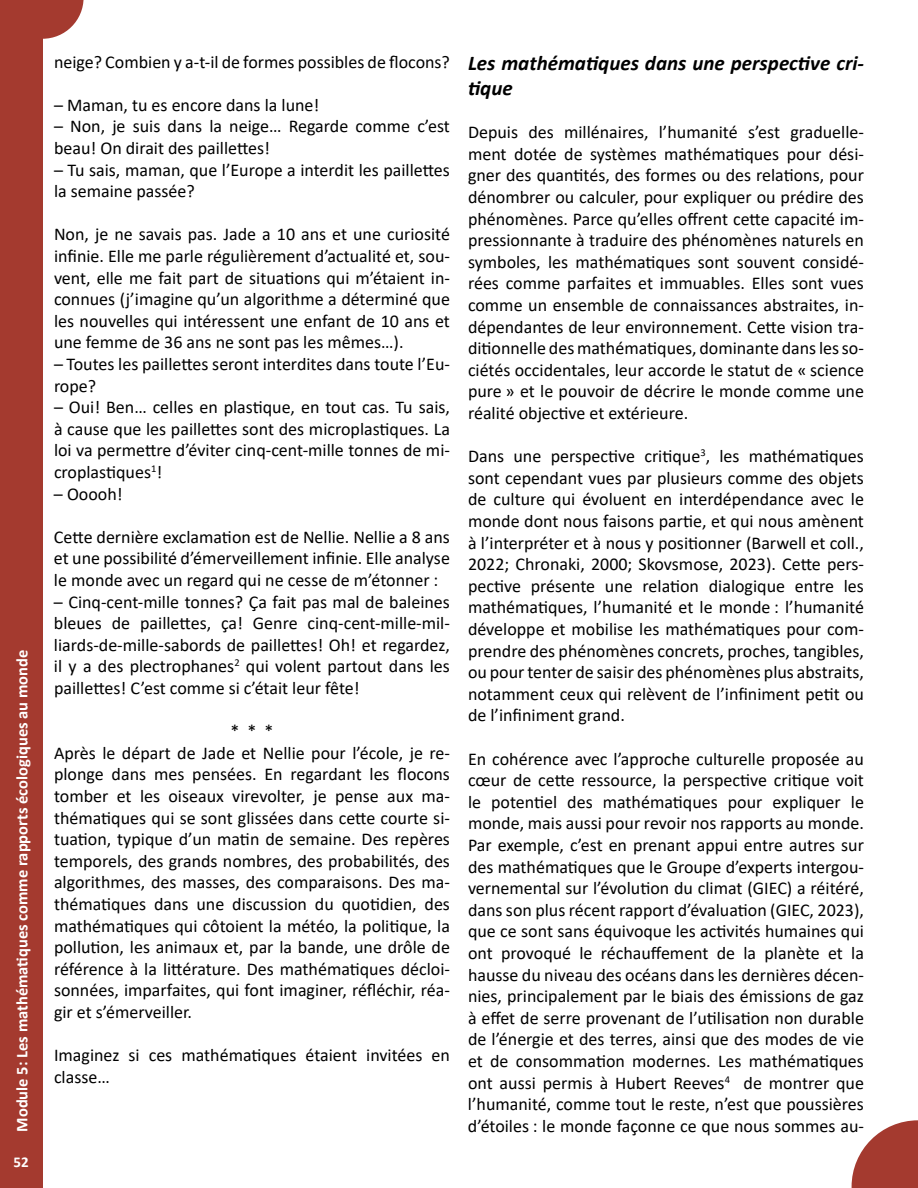
<style>
.page{position:relative;width:918px;height:1188px;background:#fff}
.page>*{position:absolute;margin:0;border:0;box-sizing:border-box;transform-origin:0 0}
.t1{font:italic 700 21px/25.2px "Calibri";color:#000}
.t2{font:18px/21.6px "Calibri";color:#000;text-align:justify}
.t3{font:700 16.5px "Calibri";color:#fff}
.t4{font:700 15px "Calibri";color:#fff}
</style>
<div class="page">
<div style="left:0;top:0;width:42px;height:1188px;background:#a43a2f"></div>
<svg style="left:42px;top:0;width:42px;height:39px"></svg>
<svg style="left:852px;top:1120px;width:66px;height:68px"></svg>
<p class="t3" style="left:10px;top:1132px;width:483px;rotate:-90deg">Module 5: Les mathématiques comme rapports écologiques au monde</p>
<p class="t4" style="left:14px;top:1152px;width:17px">52</p>
<p class="t2" style="left:54px;top:50px;width:397px">neige? Combien y a-t-il de formes possibles de flocons?</p>
<p class="t2" style="left:54px;top:93px;width:267px">– Maman, tu es encore dans la lune!</p>
<p class="t2" style="left:54px;top:115px;width:397px">– Non, je suis dans la neige… Regarde comme c’est beau! On dirait des paillettes!</p>
<p class="t2" style="left:54px;top:158px;width:397px">– Tu sais, maman, que l’Europe a interdit les paillettes la semaine passée?</p>
<p class="t2" style="left:54px;top:223px;width:398px">Non, je ne savais pas. Jade a 10 ans et une curiosité infinie. Elle me parle régulièrement d’actualité et, sou&shy;vent, elle me fait part de situations qui m’étaient in&shy;connues (j’imagine qu’un algorithme a déterminé que les nouvelles qui intéressent une enfant de 10 ans et une femme de 36 ans ne sont pas les mêmes…).</p>
<p class="t2" style="left:54px;top:353px;width:397px">– Toutes les paillettes seront interdites dans toute l’Eu&shy;rope?</p>
<p class="t2" style="left:54px;top:396px;width:397px">– Oui! Ben… celles en plastique, en tout cas. Tu sais, à cause que les paillettes sont des microplastiques. La loi va permettre d’éviter cinq-cent-mille tonnes de mi&shy;croplastiques<sup>1</sup>!</p>
<p class="t2" style="left:54px;top:482px;width:70px">– Ooooh!</p>
<p class="t2" style="left:54px;top:525px;width:398px">Cette dernière exclamation est de Nellie. Nellie a 8 ans et une possibilité d’émerveillement infinie. Elle analyse le monde avec un regard qui ne cesse de m’étonner :</p>
<p class="t2" style="left:54px;top:590px;width:398px">– Cinq-cent-mille tonnes? Ça fait pas mal de baleines bleues de paillettes, ça! Genre cinq-cent-mille-mil&shy;liards-de-mille-sabords de paillettes! Oh! et regardez, il y a des plectrophanes<sup>2</sup> qui volent partout dans les paillettes! C’est comme si c’était leur fête!</p>
<p class="t2" style="left:54px;top:720px;width:398px;text-align:left;text-indent:176px">* * *<br>Après le départ de Jade et Nellie pour l’école, je re&shy;plonge dans mes pensées. En regardant les flocons tomber et les oiseaux virevolter, je pense aux ma&shy;thématiques qui se sont glissées dans cette courte si&shy;tuation, typique d’un matin de semaine. Des repères temporels, des grands nombres, des probabilités, des algorithmes, des masses, des comparaisons. Des ma&shy;thématiques dans une discussion du quotidien, des mathématiques qui côtoient la météo, la politique, la pollution, les animaux et, par la bande, une drôle de référence à la littérature. Des mathématiques décloi&shy;sonnées, imparfaites, qui font imaginer, réfléchir, réa&shy;gir et s’émerveiller.</p>
<p class="t2" style="left:54px;top:1044px;width:397px">Imaginez si ces mathématiques étaient invitées en classe…</p>
<p class="t1" style="left:468px;top:49px;width:397px">Les mathématiques dans une perspective cri&shy;tique</p>
<p class="t2" style="left:468px;top:121px;width:398px">Depuis des millénaires, l’humanité s’est graduelle&shy;ment dotée de systèmes mathématiques pour dési&shy;gner des quantités, des formes ou des relations, pour dénombrer ou calculer, pour expliquer ou prédire des phénomènes. Parce qu’elles offrent cette capacité im&shy;pressionnante à traduire des phénomènes naturels en symboles, les mathématiques sont souvent considé&shy;rées comme parfaites et immuables. Elles sont vues comme un ensemble de connaissances abstraites, in&shy;dépendantes de leur environnement. Cette vision tra&shy;ditionnelle des mathématiques, dominante dans les so&shy;ciétés occidentales, leur accorde le statut de « science pure » et le pouvoir de décrire le monde comme une réalité objective et extérieure.</p>
<p class="t2" style="left:468px;top:445px;width:398px">Dans une perspective critique<sup>3</sup>, les mathématiques sont cependant vues par plusieurs comme des objets de culture qui évoluent en interdépendance avec le monde dont nous faisons partie, et qui nous amènent à l’interpréter et à nous y positionner (Barwell et coll., 2022; Chronaki, 2000; Skovsmose, 2023). Cette pers&shy;pective présente une relation dialogique entre les mathématiques, l’humanité et le monde : l’humanité développe et mobilise les mathématiques pour com&shy;prendre des phénomènes concrets, proches, tangibles, ou pour tenter de saisir des phénomènes plus abstraits, notamment ceux qui relèvent de l’infiniment petit ou de l’infiniment grand.</p>
<p class="t2" style="left:468px;top:747px;width:398px">En cohérence avec l’approche culturelle proposée au cœur de cette ressource, la perspective critique voit le potentiel des mathématiques pour expliquer le monde, mais aussi pour revoir nos rapports au monde.<br>Par exemple, c’est en prenant appui entre autres sur des mathématiques que le Groupe d’experts intergou&shy;vernemental sur l’évolution du climat (GIEC) a réitéré, dans son plus récent rapport d’évaluation (GIEC, 2023), que ce sont sans équivoque les activités humaines qui ont provoqué le réchauffement de la planète et la hausse du niveau des océans dans les dernières décen&shy;nies, principalement par le biais des émissions de gaz à effet de serre provenant de l’utilisation non durable de l’énergie et des terres, ainsi que des modes de vie et de consommation modernes. Les mathématiques ont aussi permis à Hubert Reeves<sup>4</sup> de montrer que l’humanité, comme tout le reste, n’est que poussières</p>
<p class="t2" style="left:468px;top:1115px;width:397px">d’étoiles : le monde façonne ce que nous sommes au-</p>
</div>
